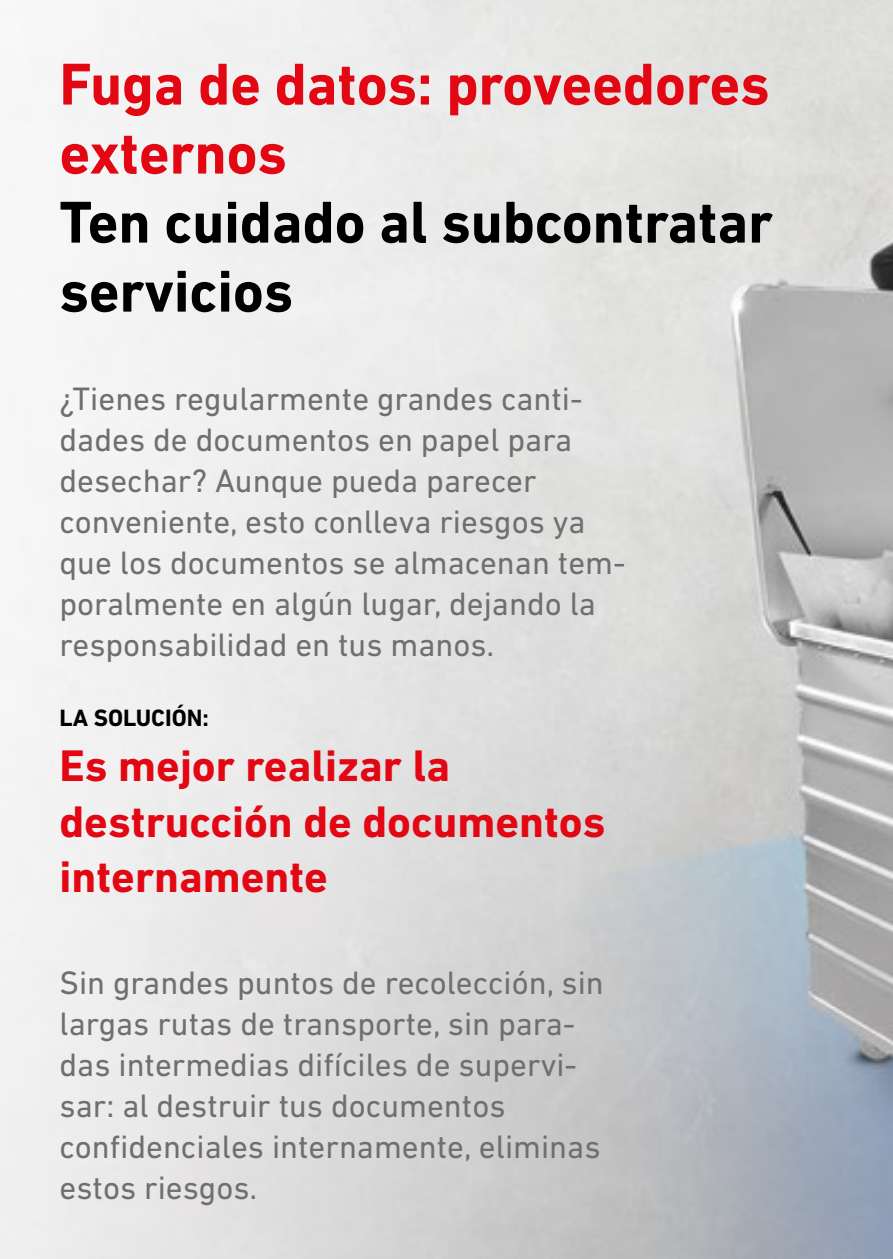
<style>
.page{position:relative;width:893px;height:1259px;background:#fff}
.page>*{position:absolute;margin:0;border:0;box-sizing:border-box;transform-origin:0 0}
.t1{font:700 60px/69px "DIN Next LT Pro";color:#000}
.t2{font:700 60px/69px "DIN Next LT Pro";color:#e30613}
.t3{font:700 45px/55.5px "DIN Next LT Pro";color:#e30613}
.t4{font:33px/41.1px "DIN Next LT Pro";color:#706f6f}
.t5{font:700 24px "DIN Next LT Pro";color:#000}
</style>
<div class="page">
<img style="left:0;top:0;width:893px;height:1259px">
<h1 class="t2" style="left:60px;top:49px;width:712px">Fuga de datos: proveedores externos</h1>
<h1 class="t1" style="left:60px;top:187px;width:715px">Ten cuidado al subcontratar servicios</h1>
<p class="t4" style="left:60px;top:378px;width:568px">¿Tienes regularmente grandes canti&shy;dades de documentos en papel para desechar? Aunque pueda parecer conveniente, esto conlleva riesgos ya que los documentos se almacenan tem&shy;poralmente en algún lugar, dejando la responsabilidad en tus manos.</p>
<p class="t5" style="left:60px;top:703px;width:151px">LA SOLUCIÓN:</p>
<h2 class="t3" style="left:60px;top:738px;width:547px">Es mejor realizar la destrucción de documentos internamente</h2>
<p class="t4" style="left:60px;top:961px;width:546px">Sin grandes puntos de recolección, sin largas rutas de transporte, sin para&shy;das intermedias difíciles de supervi&shy;sar: al destruir tus documentos confidenciales internamente, eliminas estos riesgos.</p>
</div>
